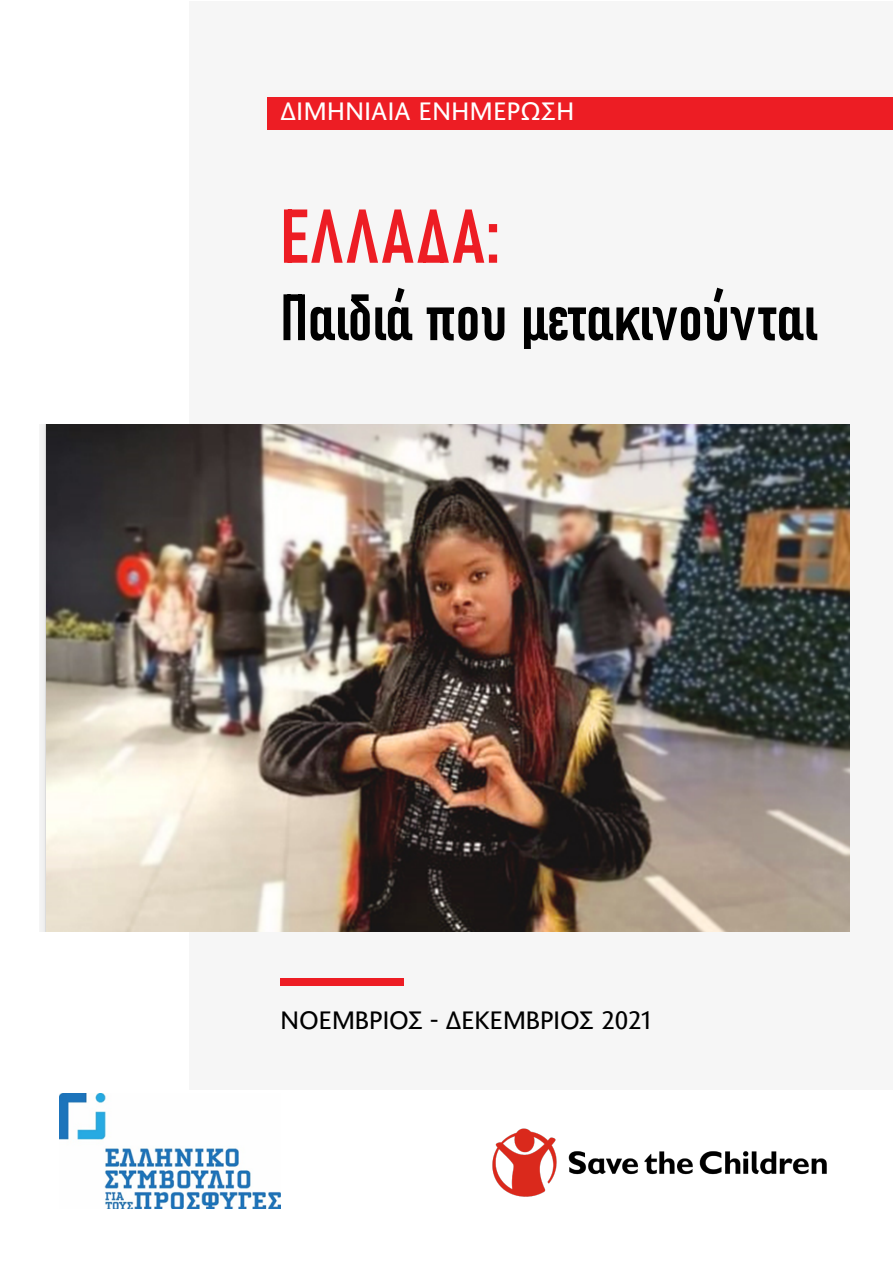
<style>
.page{position:relative;width:893px;height:1263px;background:#fff}
.page>*{position:absolute;margin:0;border:0;box-sizing:border-box;transform-origin:0 0}
.t1{font:75px "Bahnschrift";letter-spacing:.03em;color:#ed1d24}
.t2{font:64.5px "Bahnschrift";color:#000}
.t3{font:25.5px "Joanna Sans Nova";color:#000}
.t4{font:25.5px "Joanna Sans Nova";letter-spacing:.02em;color:#fff}
</style>
<div class="page">
<div style="left:190px;top:2px;width:703px;height:1088px;background:#f6f6f6"></div>
<img style="left:40px;top:424px;width:810px;height:507px">
<div style="left:281px;top:978px;width:123px;height:7px;background:#ed1d24"></div>
<img style="left:492px;top:1128px;width:335px;height:69px">
<div style="left:267px;top:97px;width:626px;height:33px;background:#ed1d24"></div>
<img style="left:59px;top:1094px;width:222px;height:115px">
<p class="t4" style="left:281px;top:93px;width:295px">ΔΙΜΗΝΙΑΊΑ ΕΝΗΜΈΡΩΣΗ</p>
<h1 class="t1" style="left:281px;top:179px;width:220px">ΕΛΛΑΔΑ:</h1>
<h2 class="t2" style="left:281px;top:268px;width:538px">Παιδιά που μετακινούνται</h2>
<p class="t3" style="left:281px;top:1003px;width:372px">ΝΟΈΜΒΡΙΟΣ - ΔΕΚΈΜΒΡΙΟΣ 2021</p>
</div>
